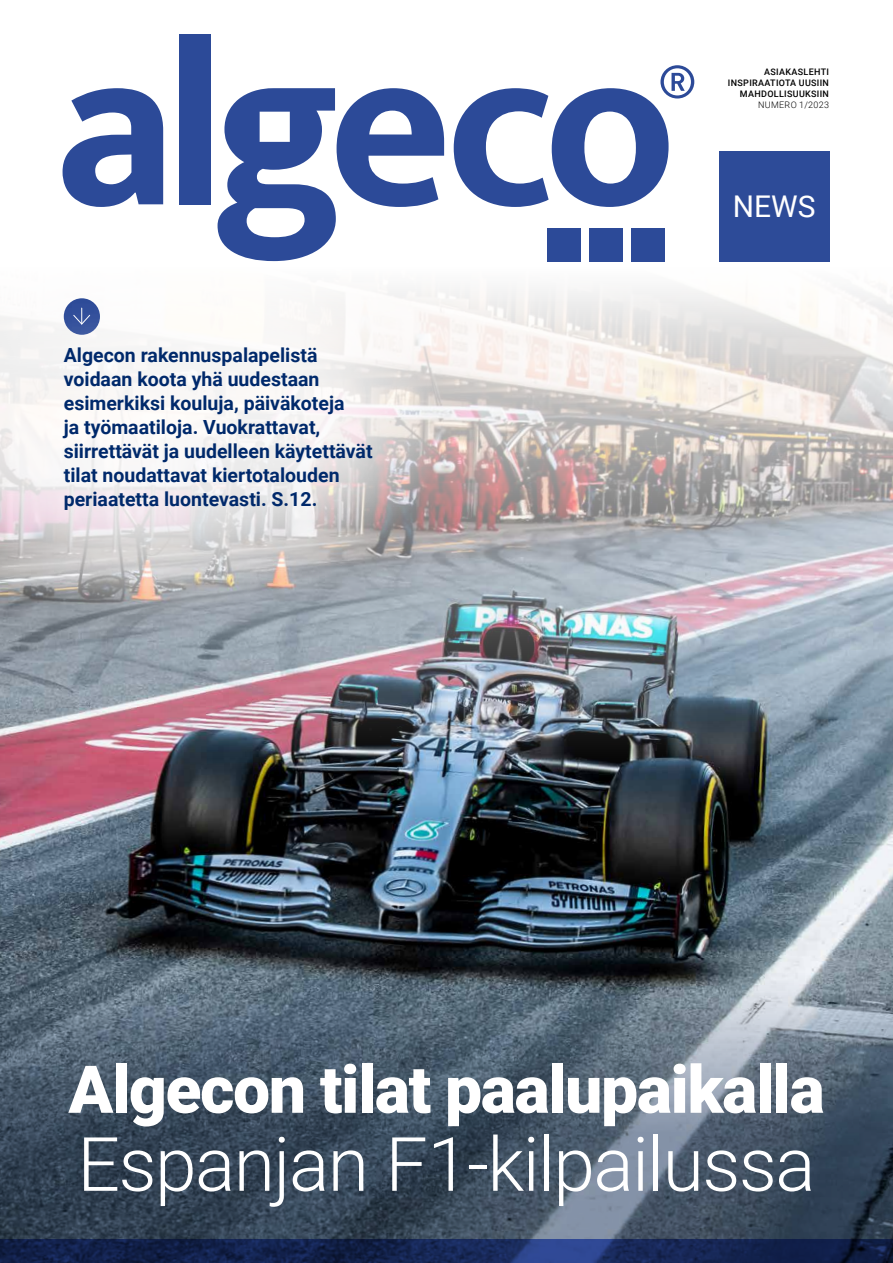
<style>
.page{position:relative;width:893px;height:1263px;background:#fff}
.page>*{position:absolute;margin:0;border:0;box-sizing:border-box;transform-origin:0 0}
.t1{font:300 75px "Roboto";letter-spacing:-.02em;color:#fff}
.t2{font:900 66px "Roboto";letter-spacing:-.02em;color:#fff}
.t3{font:30px "Roboto";color:#fff}
.t4{font:700 19.5px/24px "Roboto";color:#00296b}
.t5{font:500 9px/11.2px "Roboto";letter-spacing:.035em;color:#000;text-align:right}
.t6{font:300 9px "Roboto";letter-spacing:.035em;color:#000}
</style>
<div class="page">
<img style="left:0;top:772px;width:893px;height:187px">
<img style="left:0;top:334px;width:893px;height:438px">
<div style="left:719px;top:151px;width:110px;height:110px;background:#2d4b98"></div>
<svg style="left:0;top:959px;width:893px;height:280px;background:#4e5e6e"></svg>
<svg style="left:0;top:1239px;width:893px;height:24px;background:#152553"></svg>
<svg style="left:0;top:261px;width:442px;height:354px"></svg>
<div style="left:6px;top:291px;width:421px;height:275px;background:#fff;opacity:.75"></div>
<svg style="left:63px;top:88px;width:100px;height:119px"></svg>
<div style="left:179px;top:34px;width:31px;height:170px;background:#2c4a98"></div>
<svg style="left:454px;top:65px;width:240px;height:142px"></svg>
<div style="left:631px;top:228px;width:33px;height:33px;background:#2c4a98"></div>
<div style="left:589px;top:228px;width:33px;height:33px;background:#2c4a98"></div>
<div style="left:547px;top:228px;width:33px;height:33px;background:#2c4a98"></div>
<svg style="left:218px;top:88px;width:226px;height:173px"></svg>
<p class="t5" style="left:728px;top:65px;width:103px">ASIAKASLEHTI<br>INSPIRAATIOTA UUSIIN<br>MAHDOLLISUUKSIIN</p>
<p class="t6" style="left:758px;top:99px;width:72px">NUMERO 1/2023</p>
<p class="t4" style="left:64px;top:343px;width:310px">Algecon rakennuspalapelistä voidaan koota yhä uudestaan esimerkiksi kouluja, päiväkoteja<br>ja työmaatiloja. Vuokrattavat, siirrettävät ja uudelleen käytettävät tilat noudattavat kiertotalouden periaatetta luontevasti. S.12.</p>
<h3 class="t3" style="left:733px;top:186px;width:84px">NEWS</h3>
<h2 class="t2" style="left:68px;top:1043px;width:758px">Algecon tilat paalupaikalla</h2>
<h1 class="t1" style="left:77px;top:1111px;width:740px">Espanjan F1-kilpailussa</h1>
</div>
